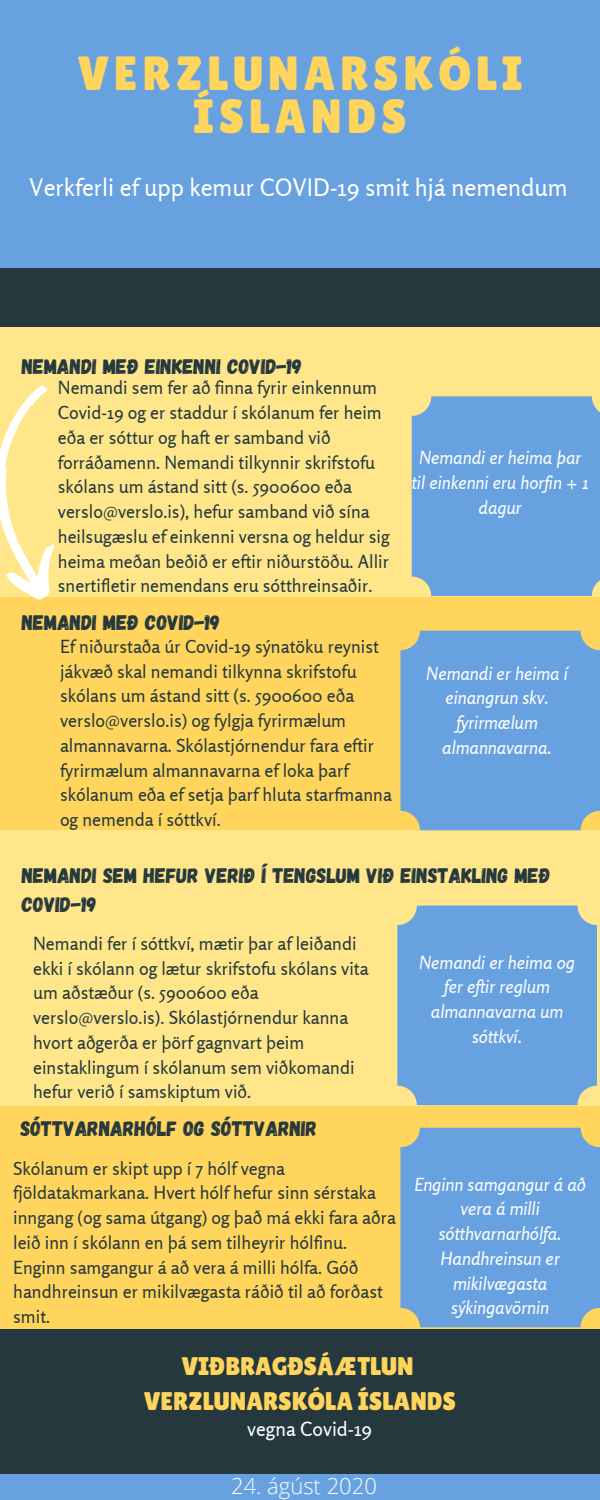
<style>
.page{position:relative;width:600px;height:1500px;background:#68a1e0}
.page>*{position:absolute;margin:0;border:0;box-sizing:border-box;transform-origin:0 0}
.t1{font:48px/42.8px "Lilita One";letter-spacing:.1em;color:#ffd55d;text-align:center}
.t2{font:25.5px/35.2px "Lilita One";color:#ffd55d;text-align:center}
.t3{font:24px "Rosario";color:#fff}
.t4{font:300 22px "Open Sans";color:#fff}
.t5{font:21px/29.2px "Gagalin";color:#25383d}
.t6{font:19.7px "Rosario";color:#fff}
.t7{font:18px/24.8px "Rosario";color:#25383d}
.t8{font:italic 18px/24.8px "Rosario";color:#fff;text-align:center}
</style>
<div class="page">
<div style="left:0;top:268px;width:600px;height:1205px;background:#25383d"></div>
<div style="left:0;top:327px;width:600px;height:1001px;background:#ffd55d"></div>
<div style="left:0;top:830px;width:600px;height:275px;background:#ffe68b"></div>
<div style="left:0;top:327px;width:600px;height:269px;background:#ffe68b"></div>
<svg style="left:0;top:385px;width:62px;height:215px"></svg>
<div style="left:412px;top:396px;width:188px;height:200px;background:#68a1e0"></div>
<div style="left:400px;top:631px;width:200px;height:199px;background:#68a1e0;border-radius:20px"></div>
<div style="left:397px;top:906px;width:200px;height:199px;background:#68a1e0;border-radius:20px"></div>
<div style="left:400px;top:1128px;width:200px;height:199px;background:#68a1e0;border-radius:20px"></div>
<h1 class="t1" style="left:77px;top:52px;width:447px">VERZLUNARSKÓLI<br>ÍSLANDS</h1>
<h3 class="t3" style="left:29px;top:173px;width:540px">Verkferli ef upp kemur COVID-19 smit hjá nemendum</h3>
<p class="t5" style="left:22px;top:351px;width:282px">NEMANDI MEÐ EINKENNI COVID-19</p>
<p class="t7" style="left:58px;top:375px;width:333px">Nemandi sem fer að finna fyrir einkennum Covid-19 og er staddur í skólanum fer heim eða er sóttur og haft er samband við forráðamenn. Nemandi tilkynnir skrifstofu skólans um ástand sitt (s. 5900600 eða verslo@verslo.is), hefur samband við sína heilsugæslu ef einkenni versna og heldur sig heima meðan beðið er eftir niðurstöðu. Allir snertifletir nemendans eru sótthreinsaðir.</p>
<p class="t5" style="left:22px;top:607px;width:200px">NEMANDI MEÐ COVID-19</p>
<p class="t7" style="left:60px;top:634px;width:334px">Ef niðurstaða úr Covid-19 sýnatöku reynist jákvæð skal nemandi tilkynna skrifstofu skólans um ástand sitt (s. 5900600 eða verslo@verslo.is) og fylgja fyrirmælum almannavarna. Skólastjórnendur fara eftir fyrirmælum almannavarna ef loka þarf skólanum eða ef setja þarf hluta starfmanna og nemenda í sóttkví.</p>
<p class="t8" style="left:412px;top:445px;width:178px">Nemandi er heima þar til einkenni eru horfin + 1 dagur</p>
<p class="t8" style="left:426px;top:660px;width:143px">Nemandi er heima í einangrun skv. fyrirmælum almannavarna.</p>
<p class="t5" style="left:22px;top:860px;width:530px">NEMANDI SEM HEFUR VERIÐ Í TENGSLUM VIÐ EINSTAKLING MEÐ<br>COVID-19</p>
<p class="t7" style="left:33px;top:931px;width:337px">Nemandi fer í sóttkví, mætir þar af leiðandi ekki í skólann og lætur skrifstofu skólans vita um aðstæður (s. 5900600 eða verslo@verslo.is). Skólastjórnendur kanna hvort aðgerða er þörf gagnvart þeim einstaklingum í skólanum sem viðkomandi hefur verið í samskiptum við.</p>
<p class="t5" style="left:20px;top:1113px;width:298px">SÓTTVARNARHÓLF OG SÓTTVARNIR</p>
<p class="t7" style="left:13px;top:1156px;width:384px">Skólanum er skipt upp í 7 hólf vegna fjöldatakmarkana. Hvert hólf hefur sinn sérstaka inngang (og sama útgang) og það má ekki fara aðra leið inn í skólann en þá sem tilheyrir hólfinu.<br>Enginn samgangur á að vera á milli hólfa. Góð handhreinsun er mikilvægasta ráðið til að forðast smit.</p>
<p class="t8" style="left:419px;top:949px;width:157px">Nemandi er heima og fer eftir reglum almannavarna um sóttkví.</p>
<p class="t8" style="left:414px;top:1171px;width:173px">Enginn samgangur á að vera á milli sótthvarnarhólfa.<br>Handhreinsun er mikilvægasta sýkingavörnin</p>
<h2 class="t2" style="left:144px;top:1348px;width:314px">VIÐBRAGÐSÁÆTLUN<br>VERZLUNARSKÓLA ÍSLANDS</h2>
<p class="t6" style="left:247px;top:1417px;width:126px">vegna Covid-19</p>
<p class="t4" style="left:231px;top:1470px;width:147px">24. ágúst 2020</p>
</div>
